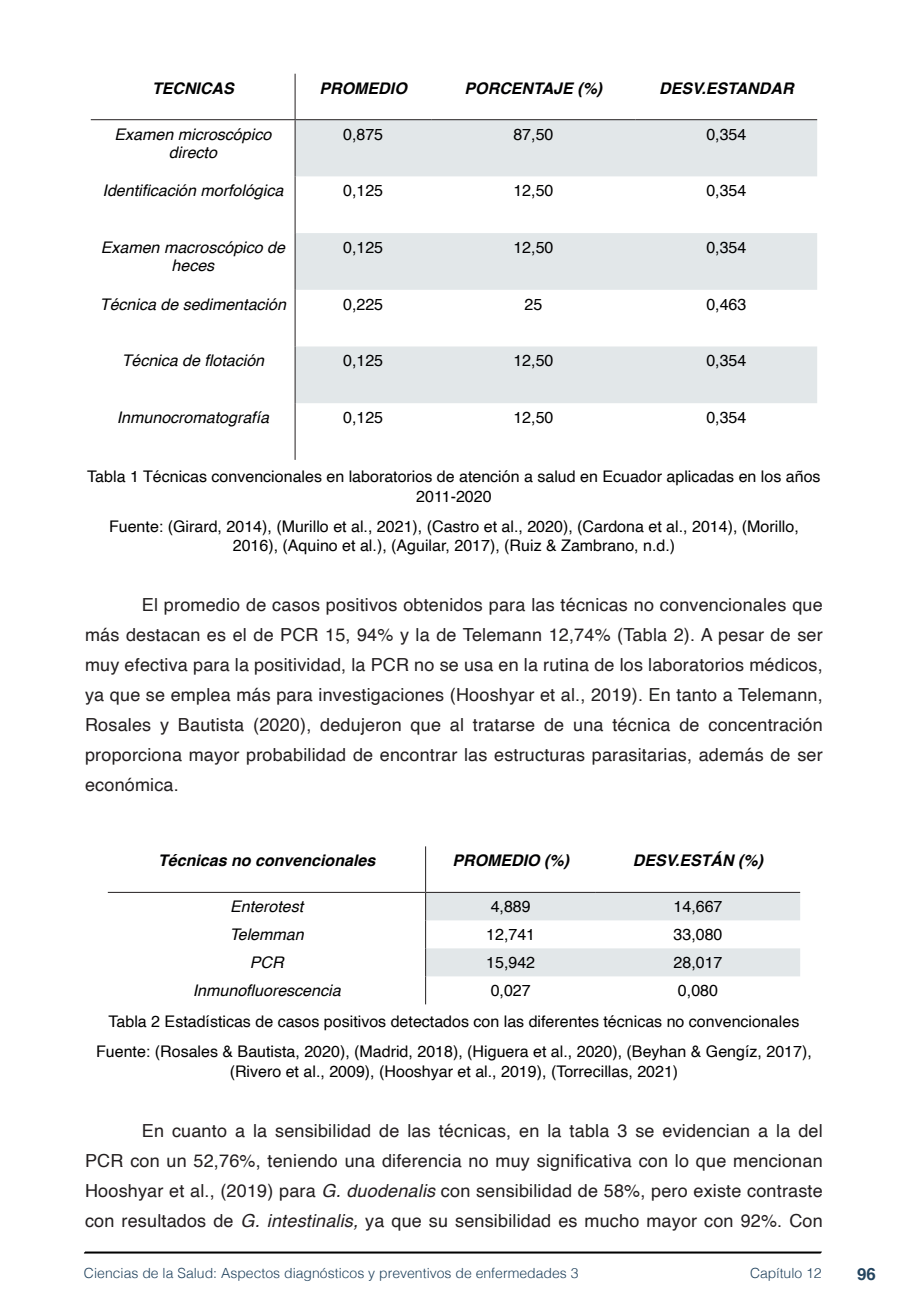
<style>
.page{position:relative;width:908px;height:1304px;background:#fff}
.page>*{position:absolute;margin:0;border:0;box-sizing:border-box;transform-origin:0 0}
.txt{font:18px/30px "Helvetica";letter-spacing:.01em;color:#231f20;text-align:justify}
.t1{font:700 16.8px "Helvetica";color:#23445f}
.imagens_graf_tab{font:16px/19.2px "Helvetica";color:#000;text-align:center}
.tab_txt_centro{font:italic 16px/18px "Helvetica";color:#000001;text-align:center}
.tab_txt_centro-2{font:16px "Helvetica";color:#000001}
.tab_txt_centro-3{font:italic 700 16px "Helvetica";color:#000001}
.t2{font:300 14px "Helvetica";color:#23445f}
.s1{font-style:italic}
</style>
<div class="page">
<svg style="left:84px;top:1251px;width:737px;height:3px;background:#515151"></svg>
<svg style="left:295px;top:120px;width:521px;height:283px;fill:#e2e7e9"></svg>
<hr style="left:91px;top:119px;width:204px;height:1px;background:#231f20">
<hr style="left:295px;top:119px;width:136px;height:1px;background:#231f20">
<hr style="left:431px;top:119px;width:204px;height:1px;background:#231f20">
<hr style="left:635px;top:119px;width:181px;height:1px;background:#231f20">
<hr style="left:294px;top:74px;width:1px;height:45px;background:#231f20">
<hr style="left:294px;top:120px;width:1px;height:56px;background:#231f20">
<hr style="left:294px;top:176px;width:1px;height:57px;background:#231f20">
<hr style="left:294px;top:233px;width:1px;height:57px;background:#231f20">
<hr style="left:294px;top:290px;width:1px;height:56px;background:#231f20">
<hr style="left:294px;top:346px;width:1px;height:57px;background:#231f20">
<hr style="left:294px;top:403px;width:1px;height:57px;background:#231f20">
<hr style="left:108px;top:892px;width:317px;height:1px;background:#231f20">
<hr style="left:425px;top:846px;width:1px;height:46px;background:#231f20">
<svg style="left:425px;top:892px;width:374px;height:112px"></svg>
<p class="tab_txt_centro-3" style="left:152px;top:78px;width:83px">TECNICAS</p>
<p class="tab_txt_centro-3" style="left:319px;top:78px;width:89px">PROMEDIO</p>
<p class="tab_txt_centro-3" style="left:464px;top:78px;width:139px">PORCENTAJE (%)</p>
<p class="tab_txt_centro-3" style="left:659px;top:78px;width:136px">DESV.ESTANDAR</p>
<p class="tab_txt_centro" style="left:115px;top:125px;width:158px">Examen microscópico directo</p>
<p class="tab_txt_centro-2" style="left:343px;top:122px;width:42px">0,875</p>
<p class="tab_txt_centro-2" style="left:513px;top:122px;width:42px">87,50</p>
<p class="tab_txt_centro-2" style="left:706px;top:122px;width:42px">0,354</p>
<p class="tab_txt_centro" style="left:102px;top:182px;width:182px">Identificación morfológica</p>
<p class="tab_txt_centro-2" style="left:343px;top:178px;width:42px">0,125</p>
<p class="tab_txt_centro-2" style="left:513px;top:178px;width:42px">12,50</p>
<p class="tab_txt_centro-2" style="left:706px;top:178px;width:42px">0,354</p>
<p class="tab_txt_centro" style="left:101px;top:239px;width:186px">Examen macroscópico de heces</p>
<p class="tab_txt_centro-2" style="left:343px;top:235px;width:42px">0,125</p>
<p class="tab_txt_centro-2" style="left:513px;top:235px;width:42px">12,50</p>
<p class="tab_txt_centro-2" style="left:706px;top:235px;width:42px">0,354</p>
<p class="tab_txt_centro" style="left:100px;top:296px;width:187px">Técnica de sedimentación</p>
<p class="tab_txt_centro-2" style="left:343px;top:292px;width:42px">0,225</p>
<p class="tab_txt_centro-2" style="left:524px;top:292px;width:19px">25</p>
<p class="tab_txt_centro-2" style="left:706px;top:292px;width:42px">0,463</p>
<p class="tab_txt_centro" style="left:122px;top:352px;width:144px">Técnica de flotación</p>
<p class="tab_txt_centro-2" style="left:343px;top:349px;width:42px">0,125</p>
<p class="tab_txt_centro-2" style="left:513px;top:349px;width:42px">12,50</p>
<p class="tab_txt_centro-2" style="left:706px;top:349px;width:42px">0,354</p>
<p class="tab_txt_centro" style="left:117px;top:409px;width:154px">Inmunocromatografía</p>
<p class="tab_txt_centro-2" style="left:343px;top:405px;width:42px">0,125</p>
<p class="tab_txt_centro-2" style="left:513px;top:405px;width:42px">12,50</p>
<p class="tab_txt_centro-2" style="left:706px;top:405px;width:42px">0,354</p>
<p class="imagens_graf_tab" style="left:87px;top:468px;width:734px">Tabla 1 Técnicas convencionales en laboratorios de atención a salud en Ecuador aplicadas en los años<br>2011-2020</p>
<p class="imagens_graf_tab" style="left:109px;top:517px;width:691px">Fuente: (Girard, 2014), (Murillo et al., 2021), (Castro et al., 2020), (Cardona et al., 2014), (Morillo,<br>2016), (Aquino et al.), (Aguilar, 2017), (Ruiz &amp; Zambrano, n.d.)</p>
<p class="txt" style="left:85px;top:591px;width:738px;text-indent:57px">El promedio de casos positivos obtenidos para las técnicas no convencionales que más destacan es el de PCR 15, 94% y la de Telemann 12,74% (Tabla 2). A pesar de ser muy efectiva para la positividad, la PCR no se usa en la rutina de los laboratorios médicos, ya que se emplea más para investigaciones (Hooshyar et al., 2019). En tanto a Telemann, Rosales y Bautista (2020), dedujeron que al tratarse de una técnica de concentración proporciona mayor probabilidad de encontrar las estructuras parasitarias, además de ser económica.</p>
<p class="tab_txt_centro-3" style="left:158px;top:851px;width:218px">Técnicas no convencionales</p>
<p class="tab_txt_centro-3" style="left:452px;top:851px;width:118px">PROMEDIO (%)</p>
<p class="tab_txt_centro-3" style="left:632px;top:851px;width:132px">DESV.ESTÁN (%)</p>
<p class="tab_txt_centro" style="left:230px;top:898px;width:74px">Enterotest</p>
<p class="tab_txt_centro-2" style="left:490px;top:894px;width:42px">4,889</p>
<p class="tab_txt_centro-2" style="left:673px;top:894px;width:50px">14,667</p>
<p class="tab_txt_centro" style="left:230px;top:926px;width:75px">Telemman</p>
<p class="tab_txt_centro-2" style="left:486px;top:922px;width:50px">12,741</p>
<p class="tab_txt_centro-2" style="left:673px;top:922px;width:50px">33,080</p>
<p class="tab_txt_centro" style="left:250px;top:954px;width:35px">PCR</p>
<p class="tab_txt_centro-2" style="left:486px;top:950px;width:50px">15,942</p>
<p class="tab_txt_centro-2" style="left:673px;top:950px;width:50px">28,017</p>
<p class="tab_txt_centro" style="left:193px;top:982px;width:149px">Inmunofluorescencia</p>
<p class="tab_txt_centro-2" style="left:490px;top:978px;width:42px">0,027</p>
<p class="tab_txt_centro-2" style="left:677px;top:978px;width:42px">0,080</p>
<p class="imagens_graf_tab" style="left:108px;top:1012px;width:692px">Tabla 2 Estadísticas de casos positivos detectados con las diferentes técnicas no convencionales</p>
<p class="imagens_graf_tab" style="left:96px;top:1043px;width:717px">Fuente: (Rosales &amp; Bautista, 2020), (Madrid, 2018), (Higuera et al., 2020), (Beyhan &amp; Gengíz, 2017), (Rivero et al., 2009), (Hooshyar et al., 2019), (Torrecillas, 2021)</p>
<p class="txt" style="left:85px;top:1116px;width:738px;text-indent:57px">En cuanto a la sensibilidad de las técnicas, en la tabla 3 se evidencian a la del PCR con un 52,76%, teniendo una diferencia no muy significativa con lo que mencionan Hooshyar et al., (2019) para <span class="s1">G. duodenalis</span> con sensibilidad de 58%, pero existe contraste con resultados de <span class="s1">G. intestinalis,</span> ya que su sensibilidad es mucho mayor con 92%. Con</p>
<p class="t2" style="left:84px;top:1261px;width:496px">Ciencias de la Salud: Aspectos diagnósticos y preventivos de enfermedades 3</p>
<p class="t2" style="left:749px;top:1261px;width:73px">Capítulo 12</p>
<p class="t1" style="left:856px;top:1264px;width:20px">96</p>
</div>
